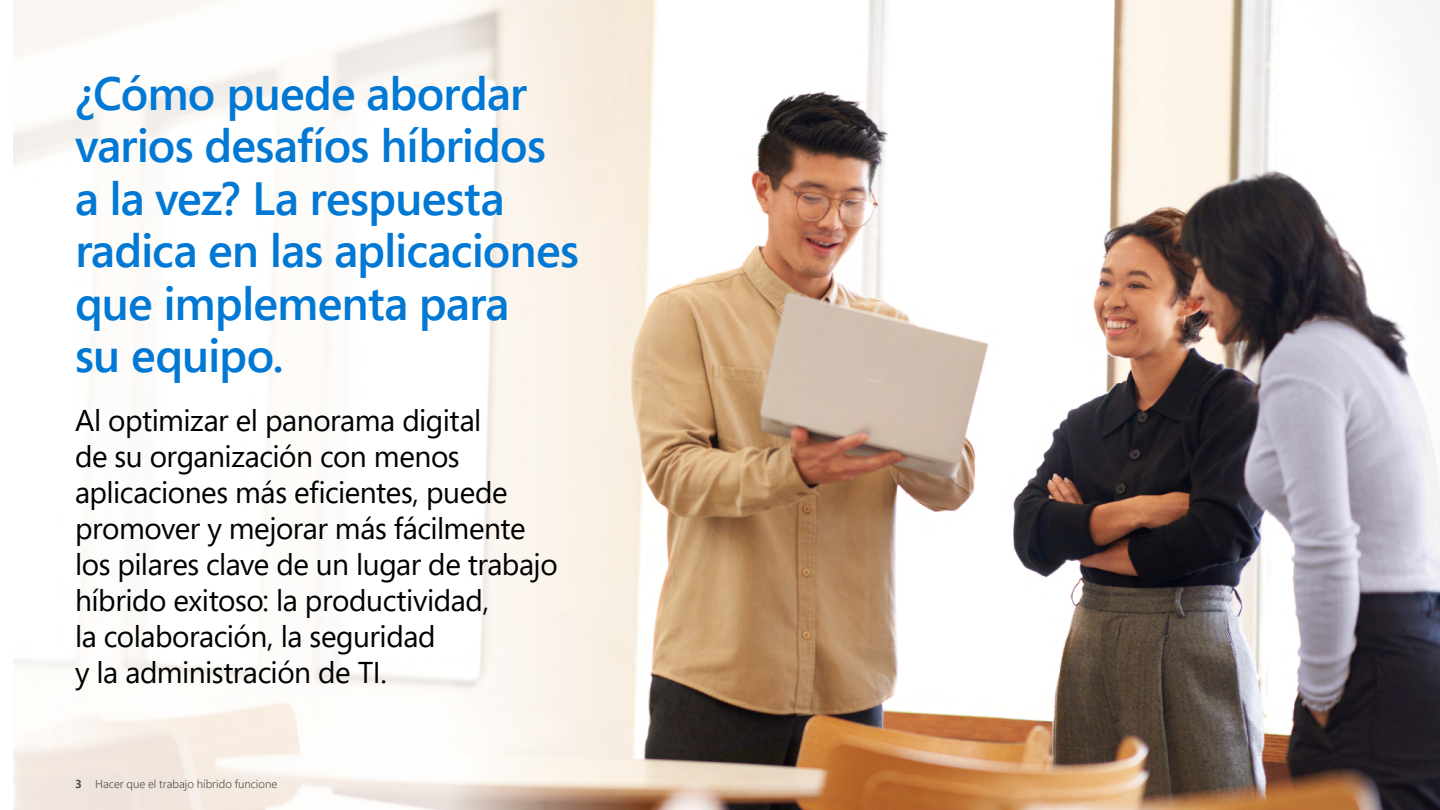
<style>
.page{position:relative;width:1440px;height:810px;background:#fff}
.page>*{position:absolute;margin:0;border:0;box-sizing:border-box;transform-origin:0 0}
.t1{font:600 46.5px/52.5px "Segoe Pro";letter-spacing:-.015em;color:#0078d4}
.t2{font:30px/36px "Segoe Pro";letter-spacing:-.015em;color:#000}
.t3{font:300 11.55px "Segoe Pro";color:#505050}
.s1{font-weight:700}
</style>
<div class="page">
<img style="left:13px;top:0;width:1427px;height:810px">
<h2 class="t1" style="left:75px;top:66px;width:505px">¿Cómo puede abordar varios desafíos híbridos a la vez? La respuesta radica en las aplicaciones que implementa para<br>su equipo.</h2>
<h3 class="t2" style="left:75px;top:402px;width:484px">Al optimizar el panorama digital<br>de su organización con menos aplicaciones más eficientes, puede promover y mejorar más fácilmente los pilares clave de un lugar de trabajo híbrido exitoso: la productividad,<br>la colaboración, la seguridad<br>y la administración de TI.</h3>
<p class="t3" style="left:75px;top:775px;width:204px"><span class="s1">3</span> Hacer que el trabajo híbrido funcione</p>
</div>
